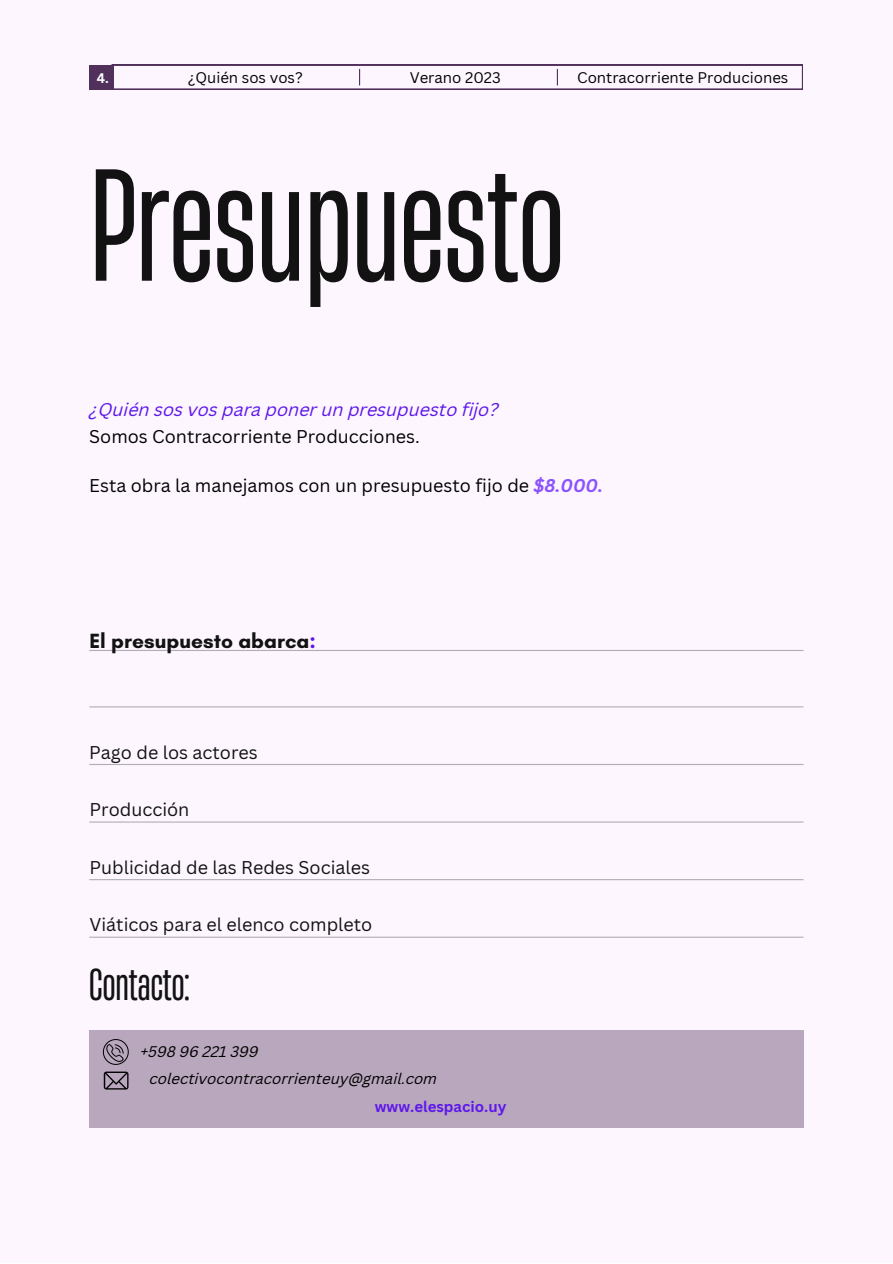
<style>
.page{position:relative;width:893px;height:1264px;background:#fff}
.page>*{position:absolute;margin:0;border:0;box-sizing:border-box;transform-origin:0 0}
.t1{font:149.85px "Heading Now 34";color:#121212}
.t2{font:42px "Heading Now 34";color:#121212}
.t3{font:700 21px "Glacial Indifference";color:#121212}
.t4{font:18px "Canva Sans";color:#121212}
.t5{font:18px "Canva Sans";color:#000}
.t6{font:italic 18px "Canva Sans";color:#5e17eb}
.t7{font:15px "Canva Sans";color:#000}
.t8{font:italic 15px/27.8px "Canva Sans";color:#000}
.t9{font:700 15px "Canva Sans";color:#5e17eb}
.t10{font:700 13.5px "Canva Sans";color:#fff}
.s1{font-weight:700;font-style:italic;color:#8c52ff}
.s2{color:#5e17eb}
</style>
<div class="page">
<div style="left:0;top:0;width:892px;height:1262px;background:#fdf6ff"></div>
<div style="left:89px;top:65px;width:25px;height:25px;background:#51315c"></div>
<svg style="left:114px;top:65px;width:688px;height:25px"></svg>
<hr style="left:89px;top:650px;width:714px;height:1px;background:#b1adb7">
<hr style="left:89px;top:706px;width:714px;height:1px;background:#b1adb7">
<hr style="left:89px;top:764px;width:714px;height:1px;background:#b1adb7">
<hr style="left:89px;top:821px;width:714px;height:1px;background:#b1adb7">
<hr style="left:89px;top:879px;width:714px;height:1px;background:#b1adb7">
<hr style="left:89px;top:936px;width:714px;height:1px;background:#b1adb7">
<div style="left:89px;top:1029px;width:714px;height:98px;background:#b8a7bd"></div>
<svg style="left:103px;top:1039px;width:26px;height:25px"></svg>
<svg style="left:104px;top:1071px;width:24px;height:18px"></svg>
<p class="t10" style="left:97px;top:68px;width:14px">4.</p>
<p class="t7" style="left:188px;top:67px;width:117px">¿Quién sos vos?</p>
<p class="t7" style="left:409px;top:67px;width:93px">Verano 2023</p>
<p class="t7" style="left:577px;top:67px;width:213px">Contracorriente Produciones</p>
<h1 class="t1" style="left:89px;top:123px;width:476px">Presupuesto</h1>
<p class="t6" style="left:89px;top:402px;width:411px">¿Quién sos vos para poner un presupuesto fijo?</p>
<p class="t5" style="left:89px;top:423px;width:332px">Somos Contracorriente Producciones.</p>
<p class="t5" style="left:89px;top:473px;width:515px">Esta obra la manejamos con un presupuesto fijo de <span class="s1">$8.000.</span></p>
<p class="t3" style="left:89px;top:628px;width:228px">El presupuesto abarca<span class="s2">:</span></p>
<p class="t4" style="left:89px;top:739px;width:170px">Pago de los actores</p>
<p class="t4" style="left:89px;top:796px;width:101px">Producción</p>
<p class="t4" style="left:89px;top:854px;width:282px">Publicidad de las Redes Sociales</p>
<p class="t4" style="left:89px;top:912px;width:284px">Viáticos para el elenco completo</p>
<h2 class="t2" style="left:89px;top:955px;width:102px">Contacto:</h2>
<p class="t8" style="left:149px;top:1038px;width:289px;text-indent:-9px">+598 96 221 399 colectivocontracorrienteuy@gmail.com</p>
<p class="t9" style="left:375px;top:1095px;width:133px">www.elespacio.uy</p>
</div>
